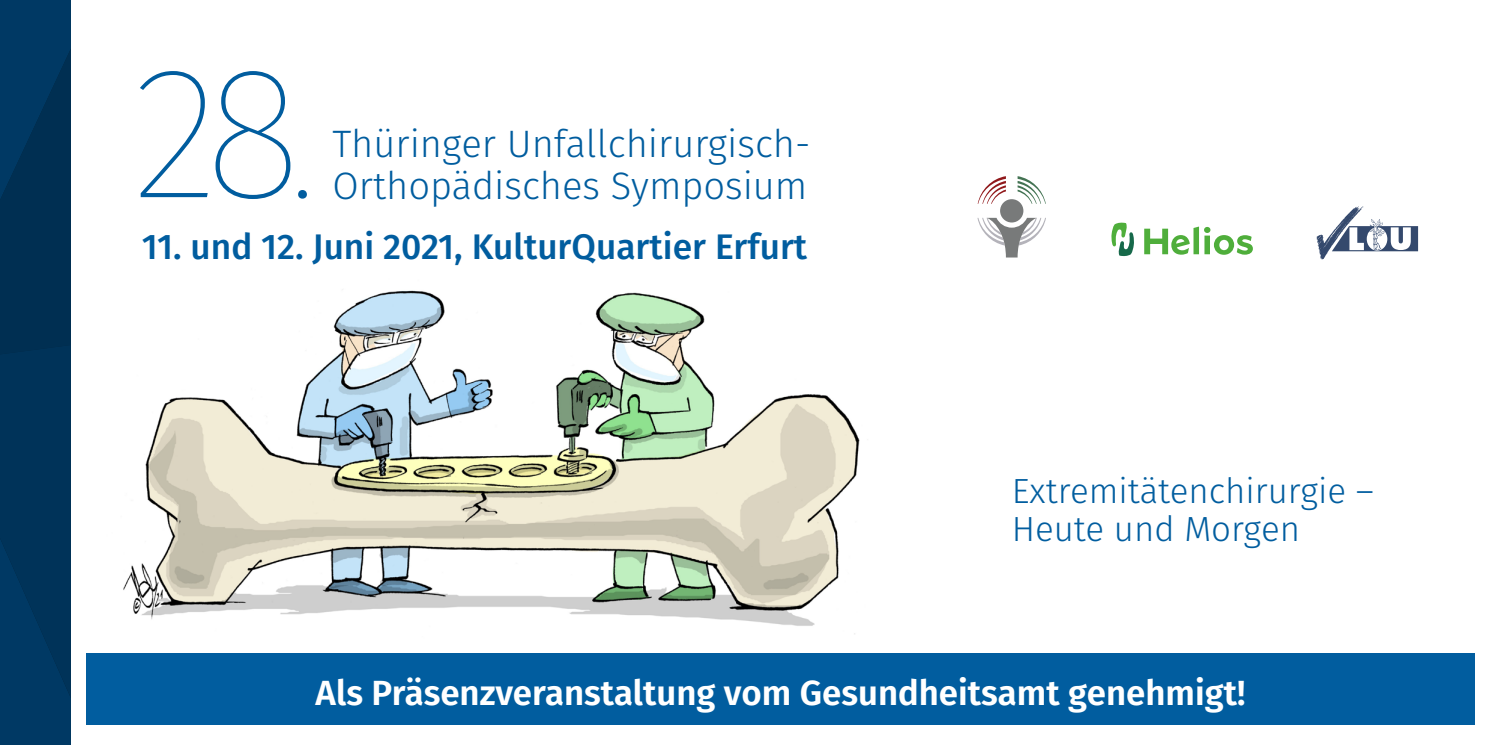
<style>
.page{position:relative;width:1489px;height:745px;background:#fff}
.page>*{position:absolute;margin:0;border:0;box-sizing:border-box;transform-origin:0 0}
.t1{font:100 187px "Fira Sans";color:#015d9f}
.t2{font:300 38.25px "Fira Sans";color:#015d9f}
.t3{font:500 35.5px "Fira Sans";color:#015d9f}
.t4{font:600 35px "Fira Sans";color:#fff}
.t5{font:300 35px/38px "Fira Sans";color:#015d9f}
</style>
<div class="page">
<img style="left:123px;top:290px;width:737px;height:344px">
<div style="left:0;top:0;width:71px;height:744px;background:#003359"></div>
<svg style="left:1316px;top:206px;width:101px;height:53px"></svg>
<svg style="left:1017px;top:176px;width:28px;height:28px"></svg>
<svg style="left:977px;top:176px;width:28px;height:28px"></svg>
<div style="left:1000px;top:199px;width:23px;height:23px;background:#787a7a;border-radius:50%"></div>
<svg style="left:977px;top:218px;width:68px;height:39px"></svg>
<svg style="left:1144px;top:226px;width:108px;height:28px"></svg>
<svg style="left:1111px;top:222px;width:23px;height:34px"></svg>
<div style="left:86px;top:652px;width:1388px;height:71px;background:#015d9f"></div>
<p class="t1" style="left:132px;top:1px;width:187px">28.</p>
<p class="t2" style="left:332px;top:116px;width:479px">Thüringer Unfallchirurgisch-</p>
<p class="t2" style="left:332px;top:158px;width:476px">Orthopädisches Symposium</p>
<p class="t3" style="left:142px;top:218px;width:667px">11. und 12. Juni 2021, KulturQuartier Erfurt</p>
<p class="t5" style="left:1011px;top:471px;width:364px">Extremitätenchirurgie –<br>Heute und Morgen</p>
<p class="t4" style="left:315px;top:663px;width:931px">Als Präsenzveranstaltung vom Gesundheitsamt genehmigt!</p>
</div>
